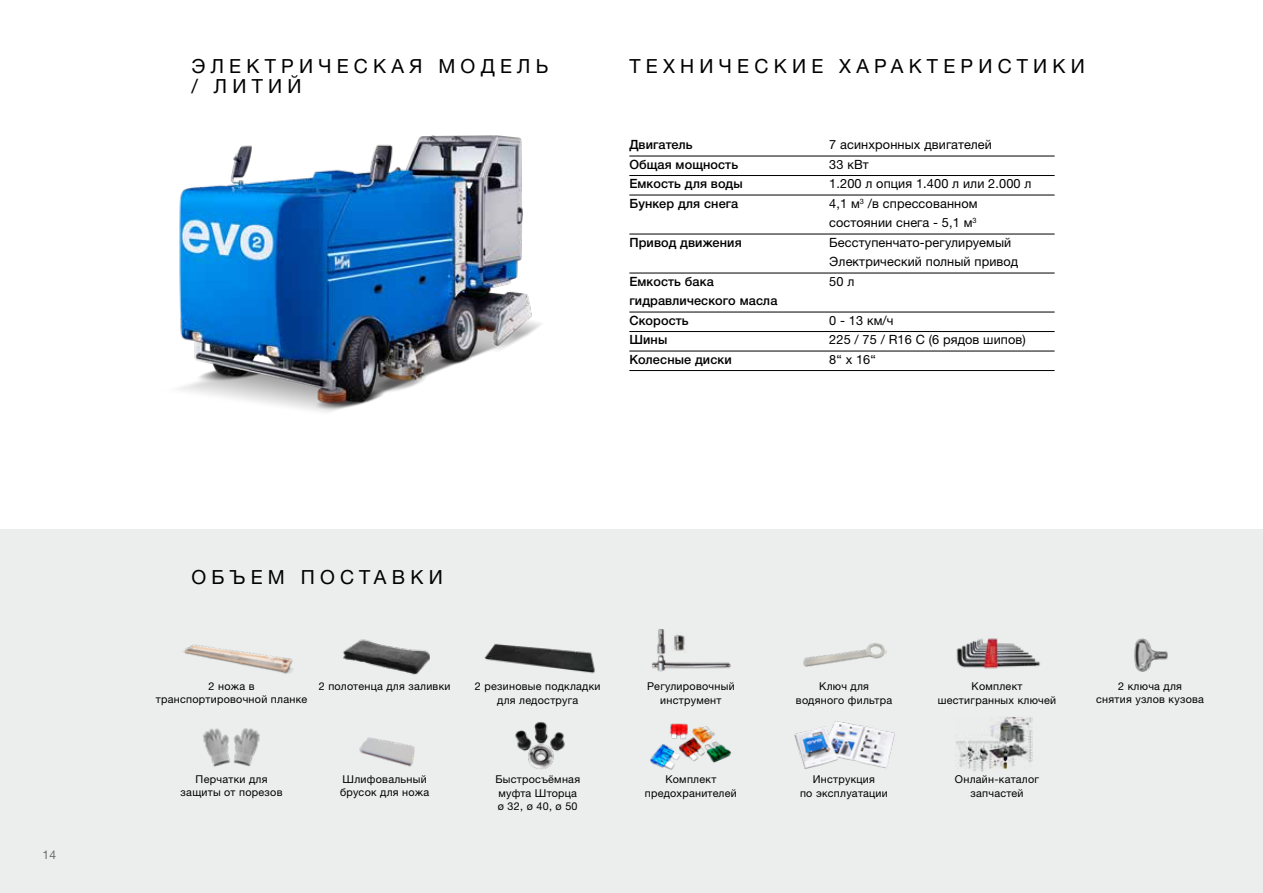
<style>
.page{position:relative;width:1263px;height:893px;background:#fff}
.page>*{position:absolute;margin:0;border:0;box-sizing:border-box;transform-origin:0 0}
.t1{font:19.5px/19.5px "Helvetica Neue LTW1 G";letter-spacing:.27em;color:#000}
.t2{font:12.75px/19.5px "Helvetica Neue LTW1 G";letter-spacing:.01em;color:#000}
.t3{font:500 12.75px/19.5px "Helvetica Neue LTW1 G";letter-spacing:.01em;color:#000}
.t4{font:12px "Helvetica Neue LT Std";color:#6a6c71}
.t5{font:10.8px/13.5px "Helvetica Neue LTW1 G";letter-spacing:.025em;color:#000;text-align:center}
</style>
<div class="page">
<div style="left:0;top:529px;width:1263px;height:364px;background:#eceded"></div>
<img style="left:179px;top:135px;width:362px;height:277px">
<img style="left:359px;top:737px;width:56px;height:30px">
<img style="left:184px;top:644px;width:109px;height:30px">
<img style="left:956px;top:638px;width:84px;height:31px">
<img style="left:484px;top:643px;width:111px;height:31px">
<img style="left:803px;top:643px;width:84px;height:24px">
<img style="left:1134px;top:638px;width:34px;height:34px">
<img style="left:650px;top:723px;width:81px;height:47px">
<img style="left:515px;top:722px;width:50px;height:47px">
<img style="left:794px;top:721px;width:101px;height:48px">
<img style="left:956px;top:716px;width:77px;height:55px">
<img style="left:343px;top:639px;width:87px;height:36px">
<img style="left:202px;top:728px;width:23px;height:39px">
<img style="left:225px;top:728px;width:35px;height:39px">
<img style="left:652px;top:629px;width:79px;height:43px">
<img style="left:671px;top:632px;width:16px;height:20px">
<hr style="left:629px;top:156px;width:425px;height:1px;background:#000">
<hr style="left:629px;top:175px;width:425px;height:1px;background:#000">
<hr style="left:629px;top:195px;width:425px;height:1px;background:#000">
<hr style="left:629px;top:234px;width:425px;height:1px;background:#000">
<hr style="left:629px;top:273px;width:425px;height:1px;background:#000">
<hr style="left:629px;top:312px;width:425px;height:1px;background:#000">
<hr style="left:629px;top:331px;width:425px;height:1px;background:#000">
<hr style="left:629px;top:351px;width:425px;height:1px;background:#000">
<hr style="left:629px;top:370px;width:425px;height:1px;background:#000">
<p class="t4" style="left:43px;top:847px;width:15px">14</p>
<h1 class="t1" style="left:191px;top:57px;width:359px">ЭЛЕКТРИЧЕСКАЯ МОДЕЛЬ / ЛИТИЙ</h1>
<h1 class="t1" style="left:629px;top:57px;width:457px">ТЕХНИЧЕСКИЕ ХАРАКТЕРИСТИКИ</h1>
<p class="t3" style="left:629px;top:135px;width:65px">Двигатель</p>
<p class="t2" style="left:829px;top:135px;width:164px">7 асинхронных двигателей</p>
<p class="t3" style="left:629px;top:155px;width:110px">Общая мощность</p>
<p class="t2" style="left:829px;top:155px;width:41px">33 кВт</p>
<p class="t3" style="left:629px;top:174px;width:115px">Емкость для воды</p>
<p class="t2" style="left:829px;top:174px;width:204px">1.200 л опция 1.400 л или 2.000 л</p>
<p class="t3" style="left:629px;top:194px;width:110px">Бункер для снега</p>
<p class="t2" style="left:829px;top:194px;width:150px">4,1 м<sup>3</sup> /в спрессованном состоянии снега - 5,1 м<sup>3</sup></p>
<p class="t3" style="left:629px;top:233px;width:114px">Привод движения</p>
<p class="t2" style="left:829px;top:233px;width:190px">Бесступенчато-регулируемый<br>Электрический полный привод</p>
<p class="t3" style="left:629px;top:272px;width:86px">Емкость бака</p>
<p class="t2" style="left:829px;top:272px;width:27px">50 л</p>
<p class="t3" style="left:629px;top:291px;width:150px">гидравлического масла<br>Скорость</p>
<p class="t2" style="left:829px;top:311px;width:66px">0 - 13 км/ч</p>
<p class="t3" style="left:629px;top:330px;width:39px">Шины</p>
<p class="t2" style="left:829px;top:330px;width:198px">225 / 75 / R16 C (6 рядов шипов)</p>
<p class="t3" style="left:629px;top:350px;width:104px">Колесные диски</p>
<p class="t2" style="left:829px;top:350px;width:48px">8“ x 16“</p>
<h1 class="t1" style="left:191px;top:567px;width:253px">ОБЪЕМ ПОСТАВКИ</h1>
<p class="t5" style="left:156px;top:679px;width:153px">2 ножа в транспортировочной планке</p>
<p class="t5" style="left:319px;top:679px;width:133px">2 полотенца для заливки</p>
<p class="t5" style="left:647px;top:679px;width:89px">Регулировочный инструмент</p>
<p class="t5" style="left:475px;top:679px;width:127px">2 резиновые подкладки для ледоструга</p>
<p class="t5" style="left:796px;top:679px;width:98px">Ключ для водяного фильтра</p>
<p class="t5" style="left:938px;top:679px;width:120px">Комплект шестигранных ключей</p>
<p class="t5" style="left:1096px;top:679px;width:109px">2 ключа для<br>снятия узлов кузова</p>
<p class="t5" style="left:340px;top:772px;width:91px;text-align:left">Шлифовальный брусок для ножа</p>
<p class="t5" style="left:181px;top:772px;width:103px">Перчатки для защиты от порезов</p>
<p class="t5" style="left:495px;top:773px;width:86px;text-align:left">Быстросъёмная муфта Шторца ø 32, ø 40, ø 50</p>
<p class="t5" style="left:645px;top:773px;width:93px">Комплект предохранителей</p>
<p class="t5" style="left:800px;top:773px;width:89px">Инструкция<br>по эксплуатации</p>
<p class="t5" style="left:955px;top:773px;width:86px">Онлайн-каталог запчастей</p>
</div>
